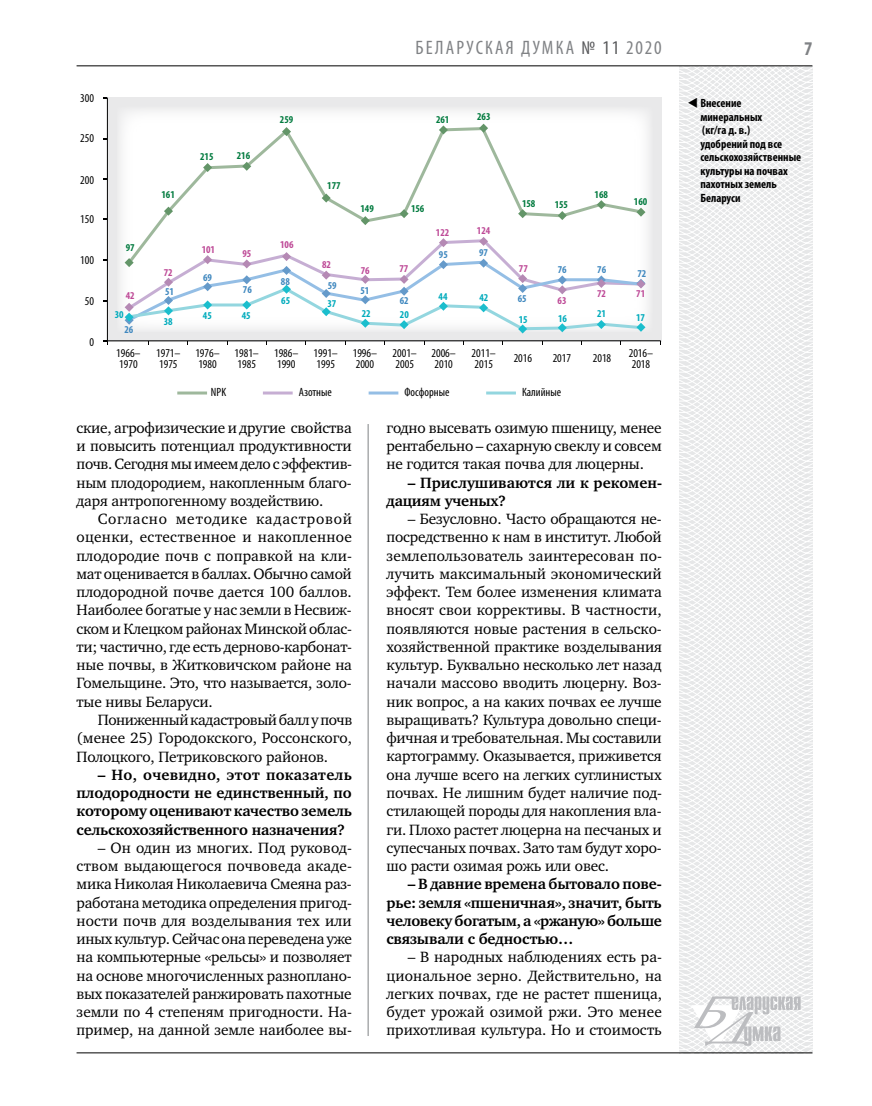
<style>
.page{position:relative;width:872px;height:1106px;background:#fff}
.page>*{position:absolute;margin:0;border:0;box-sizing:border-box;transform-origin:0 0}
.t1{font:condensed 19.5px "Myriad Pro";letter-spacing:.11em;color:#808285}
.t2{font:700 condensed 19.5px "Myriad Pro";color:#808285}
.t3{font:15.3px/18.3px "Charter C";letter-spacing:-.01em;color:#000;text-align:justify}
.t4{font:700 15.3px/18.3px "Charter C";letter-spacing:-.01em;color:#000;text-align:justify}
.t5{font:condensed 12px/10.5px "Myriad Pro";letter-spacing:-.005em;color:#000}
.t6{font:700 condensed 12px/13.5px "Myriad Pro";color:#000}
.t7{font:700 condensed 10.5px "Myriad Pro";letter-spacing:-.005em;color:#017a3e}
.t8{font:700 condensed 10.5px "Myriad Pro";letter-spacing:-.005em;color:#be4a97}
.t9{font:700 condensed 10.5px "Myriad Pro";letter-spacing:-.005em;color:#4088bf}
.t10{font:700 condensed 10.5px "Myriad Pro";letter-spacing:-.005em;color:#00abbc}
.s1{color:#58595b}
</style>
<div class="page">
<svg style="left:621px;top:65px;width:192px;height:989px"></svg>
<svg style="left:691px;top:996px;width:109px;height:53px"></svg>
<hr style="left:77px;top:65px;width:735px;height:1px;background:#000">
<hr style="left:77px;top:1052px;width:735px;height:1px;background:#000">
<hr style="left:368px;top:424px;width:1px;height:612px;background:#808285">
<div style="left:108px;top:97px;width:554px;height:244px;background:#e9e9ea"></div>
<div style="left:117px;top:107px;width:536px;height:225px;background:#fff"></div>
<hr style="left:107px;top:98px;width:1px;height:244px;background:#000">
<hr style="left:107px;top:340px;width:553px;height:1px;background:#000">
<hr style="left:177px;top:391px;width:30px;height:3px;background:#9eb89c">
<hr style="left:263px;top:391px;width:30px;height:3px;background:#c6aed3">
<hr style="left:368px;top:391px;width:30px;height:3px;background:#94bee5">
<hr style="left:486px;top:391px;width:30px;height:3px;background:#93d6df">
<svg style="left:147px;top:127px;width:489px;height:110px"></svg>
<svg style="left:164px;top:207px;width:9px;height:9px"></svg>
<svg style="left:203px;top:163px;width:9px;height:9px"></svg>
<svg style="left:242px;top:162px;width:9px;height:9px"></svg>
<svg style="left:282px;top:127px;width:9px;height:9px"></svg>
<svg style="left:322px;top:193px;width:9px;height:9px"></svg>
<svg style="left:361px;top:216px;width:9px;height:9px"></svg>
<svg style="left:399px;top:209px;width:9px;height:9px"></svg>
<svg style="left:439px;top:125px;width:9px;height:9px"></svg>
<svg style="left:479px;top:124px;width:9px;height:9px"></svg>
<svg style="left:518px;top:209px;width:9px;height:9px"></svg>
<svg style="left:558px;top:211px;width:9px;height:9px"></svg>
<svg style="left:597px;top:200px;width:9px;height:9px"></svg>
<svg style="left:636px;top:208px;width:9px;height:9px"></svg>
<svg style="left:124px;top:237px;width:521px;height:96px"></svg>
<svg style="left:698px;top:107px;width:12px;height:1px"></svg>
<p class="t5" style="left:80px;top:93px;width:15px">300</p>
<p class="t5" style="left:80px;top:133px;width:15px">250</p>
<p class="t5" style="left:80px;top:175px;width:15px">200</p>
<p class="t5" style="left:80px;top:214px;width:15px">150</p>
<p class="t5" style="left:80px;top:255px;width:15px">100</p>
<p class="t5" style="left:85px;top:295px;width:11px">50</p>
<p class="t5" style="left:89px;top:336px;width:6px">0</p>
<p class="t1" style="left:415px;top:36px;width:248px">БЕЛАРУСКАЯ ДУМКА <span class="s1">№ 11</span> 2020</p>
<p class="t2" style="left:804px;top:37px;width:10px">7</p>
<p class="t7" style="left:161px;top:188px;width:15px">161</p>
<p class="t7" style="left:200px;top:150px;width:15px">215</p>
<p class="t7" style="left:237px;top:149px;width:15px">216</p>
<p class="t7" style="left:280px;top:113px;width:15px">259</p>
<p class="t7" style="left:436px;top:113px;width:15px">261</p>
<p class="t7" style="left:477px;top:110px;width:15px">263</p>
<p class="t7" style="left:327px;top:179px;width:15px">177</p>
<p class="t7" style="left:360px;top:201px;width:15px">149</p>
<p class="t7" style="left:411px;top:201px;width:15px">156</p>
<p class="t7" style="left:522px;top:197px;width:15px">158</p>
<p class="t7" style="left:555px;top:198px;width:15px">155</p>
<p class="t7" style="left:594px;top:188px;width:15px">168</p>
<p class="t7" style="left:634px;top:195px;width:15px">160</p>
<p class="t6" style="left:700px;top:96px;width:102px;text-indent:-13px">▼ Внесение минеральных<br>(кг/га д. в.)<br>удобрений под все сельскохозяйственные культуры на почвах пахотных земель<br>Беларуси</p>
<p class="t8" style="left:436px;top:226px;width:15px">122</p>
<p class="t8" style="left:477px;top:224px;width:15px">124</p>
<p class="t7" style="left:126px;top:241px;width:10px">97</p>
<p class="t8" style="left:202px;top:242px;width:15px">101</p>
<p class="t8" style="left:242px;top:247px;width:10px">95</p>
<p class="t8" style="left:280px;top:238px;width:15px">106</p>
<p class="t9" style="left:439px;top:248px;width:10px">95</p>
<p class="t9" style="left:479px;top:246px;width:10px">97</p>
<p class="t8" style="left:126px;top:289px;width:10px">42</p>
<p class="t9" style="left:124px;top:323px;width:10px">26</p>
<p class="t10" style="left:115px;top:308px;width:10px">30</p>
<p class="t8" style="left:322px;top:258px;width:10px">82</p>
<p class="t8" style="left:519px;top:262px;width:10px">77</p>
<p class="t8" style="left:361px;top:264px;width:10px">76</p>
<p class="t8" style="left:399px;top:262px;width:10px">77</p>
<p class="t9" style="left:558px;top:263px;width:10px">76</p>
<p class="t9" style="left:597px;top:263px;width:10px">76</p>
<p class="t8" style="left:164px;top:266px;width:10px">72</p>
<p class="t9" style="left:637px;top:267px;width:10px">72</p>
<p class="t9" style="left:203px;top:271px;width:10px">69</p>
<p class="t9" style="left:281px;top:274px;width:10px">88</p>
<p class="t9" style="left:328px;top:278px;width:10px">59</p>
<p class="t9" style="left:243px;top:283px;width:10px">76</p>
<p class="t9" style="left:360px;top:283px;width:10px">51</p>
<p class="t9" style="left:165px;top:285px;width:10px">51</p>
<p class="t8" style="left:597px;top:287px;width:10px">72</p>
<p class="t8" style="left:636px;top:287px;width:10px">71</p>
<p class="t10" style="left:438px;top:290px;width:10px">44</p>
<p class="t10" style="left:479px;top:291px;width:10px">42</p>
<p class="t9" style="left:518px;top:292px;width:10px">65</p>
<p class="t10" style="left:281px;top:294px;width:10px">65</p>
<p class="t10" style="left:327px;top:296px;width:10px">37</p>
<p class="t9" style="left:400px;top:294px;width:10px">62</p>
<p class="t8" style="left:557px;top:294px;width:10px">63</p>
<p class="t10" style="left:164px;top:315px;width:10px">38</p>
<p class="t10" style="left:203px;top:308px;width:10px">45</p>
<p class="t10" style="left:242px;top:308px;width:10px">45</p>
<p class="t10" style="left:362px;top:306px;width:10px">22</p>
<p class="t10" style="left:400px;top:307px;width:10px">20</p>
<p class="t10" style="left:597px;top:307px;width:10px">21</p>
<p class="t10" style="left:519px;top:312px;width:10px">15</p>
<p class="t10" style="left:558px;top:311px;width:10px">16</p>
<p class="t10" style="left:636px;top:311px;width:10px">17</p>
<p class="t5" style="left:116px;top:348px;width:26px">1966–<br>1970</p>
<p class="t5" style="left:156px;top:348px;width:26px">1971–<br>1975</p>
<p class="t5" style="left:195px;top:348px;width:26px">1976–<br>1980</p>
<p class="t5" style="left:235px;top:348px;width:26px">1981–<br>1985</p>
<p class="t5" style="left:274px;top:348px;width:26px">1986–<br>1990</p>
<p class="t5" style="left:313px;top:348px;width:26px">1991–<br>1995</p>
<p class="t5" style="left:353px;top:348px;width:26px">1996–<br>2000</p>
<p class="t5" style="left:392px;top:348px;width:26px">2001–<br>2005</p>
<p class="t5" style="left:431px;top:348px;width:26px">2006–<br>2010</p>
<p class="t5" style="left:471px;top:348px;width:26px">2011–<br>2015</p>
<p class="t5" style="left:514px;top:353px;width:20px">2016</p>
<p class="t5" style="left:552px;top:353px;width:20px">2017</p>
<p class="t5" style="left:593px;top:353px;width:20px">2018</p>
<p class="t5" style="left:629px;top:348px;width:26px">2016–<br>2018</p>
<p class="t5" style="left:211px;top:387px;width:17px">NPK</p>
<p class="t5" style="left:299px;top:387px;width:35px">Азотные</p>
<p class="t5" style="left:404px;top:387px;width:46px">Фосфорные</p>
<p class="t5" style="left:522px;top:387px;width:41px">Калийные</p>
<p class="t3" style="left:77px;top:418px;width:277px">ские, агрофизические и другие свойства и повысить потенциал продуктивности почв. Сегодня мы имеем дело с эффектив&shy;ным плодородием, накопленным благо&shy;даря антропогенному воздействию.</p>
<p class="t3" style="left:77px;top:510px;width:277px;text-indent:21px">Согласно методике кадастровой оценки, естественное и накопленное плодородие почв с поправкой на кли&shy;мат оценивается в баллах. Обычно самой плодородной почве дается 100 баллов.<br>Наиболее богатые у нас земли в Несвиж&shy;ском и Клецком районах Минской облас&shy;ти; частично, где есть дерново-карбонат&shy;ные почвы, в Житковичском районе на Гомельщине. Это, что называется, золо&shy;тые нивы Беларуси.</p>
<p class="t3" style="left:77px;top:711px;width:277px;text-indent:21px">Пониженный кадастровый балл у почв (менее 25) Городокского, Россонского, Полоцкого, Петриковского районов.</p>
<p class="t4" style="left:77px;top:765px;width:277px;text-indent:21px">– Но, очевидно, этот показатель плодородности не единственный, по которому оценивают качество земель сельскохозяйственного назначения?</p>
<p class="t3" style="left:77px;top:838px;width:277px;text-indent:21px">– Он один из многих. Под руковод&shy;ством выдающегося почвоведа акаде&shy;мика Николая Николаевича Смеяна раз&shy;работана методика определения пригод&shy;ности почв для возделывания тех или иных культур. Сейчас она переведена уже на компьютерные «рельсы» и позволяет на основе многочисленных разноплано&shy;вых показателей ранжировать пахотные земли по 4 степеням пригодности. На&shy;пример, на данной земле наиболее вы-</p>
<p class="t3" style="left:386px;top:418px;width:277px">годно высевать озимую пшеницу, менее рентабельно – сахарную свеклу и совсем не годится такая почва для люцерны.</p>
<p class="t4" style="left:386px;top:473px;width:277px;text-indent:21px">– Прислушиваются ли к рекомен&shy;дациям ученых?</p>
<p class="t3" style="left:386px;top:510px;width:277px;text-indent:21px">– Безусловно. Часто обращаются не&shy;посредственно к нам в институт. Любой землепользователь заинтересован по&shy;лучить максимальный экономический эффект. Тем более изменения климата вносят свои коррективы. В частности, появляются новые растения в сельско&shy;хозяйственной практике возделывания культур. Буквально несколько лет назад начали массово вводить люцерну. Воз&shy;ник вопрос, а на каких почвах ее лучше выращивать? Культура довольно специ&shy;фичная и требовательная. Мы составили картограмму. Оказывается, приживется она лучше всего на легких суглинистых почвах. Не лишним будет наличие под&shy;стилающей породы для накопления вла&shy;ги. Плохо растет люцерна на песчаных и супесчаных почвах. Зато там будут хоро&shy;шо расти озимая рожь или овес.</p>
<p class="t4" style="left:386px;top:875px;width:277px;text-indent:21px">– В давние времена бытовало пове&shy;рье: земля «пшеничная», значит, быть человеку богатым, а «ржаную» больше связывали с бедностью…</p>
<p class="t3" style="left:386px;top:948px;width:277px;text-indent:21px">– В народных наблюдениях есть ра&shy;циональное зерно. Действительно, на легких почвах, где не растет пшеница, будет урожай озимой ржи. Это менее прихотливая культура. Но и стоимость</p>
</div>
